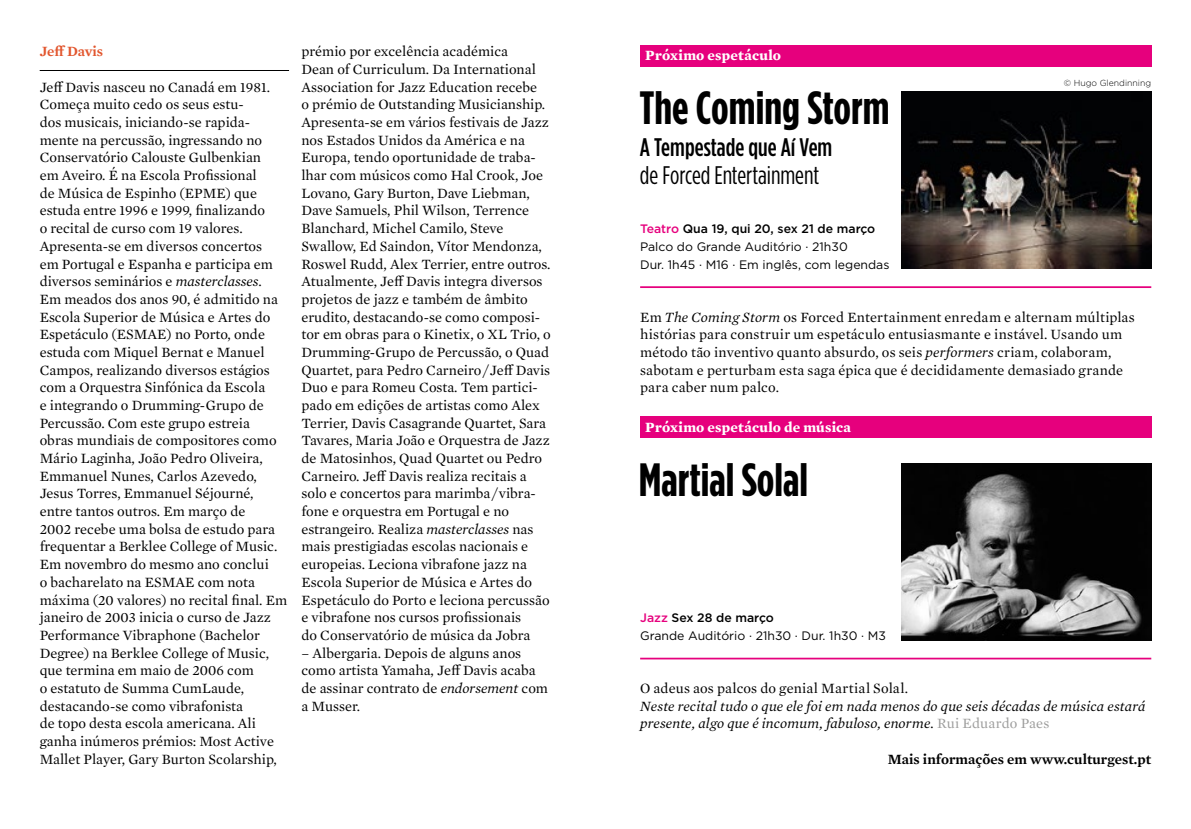
<style>
.page{position:relative;width:1191px;height:829px;background:#fff}
.page>*{position:absolute;margin:0;border:0;box-sizing:border-box;transform-origin:0 0}
.t1{font:700 46.55px "Gotham Condensed";color:#000}
.t2{font:25.38px "Gotham Condensed";letter-spacing:-.005em;color:#000}
.t3{font:500 25.38px "Gotham Condensed";color:#000}
.t4{font:14.35px/17.7px "Mercury Text G1";color:#000}
.t5{font:italic 14.35px/17.7px "Mercury Text G1";letter-spacing:.01em;color:#000}
.t6{font:700 14.35px "Mercury Text G1";letter-spacing:.015em;color:#fff}
.t7{font:600 14.35px "Mercury Text G1";color:#000}
.t8{font:600 14.35px "Mercury Text G1";letter-spacing:-.005em;color:#e2562e}
.t9{font:12.25px/17.7px "Gotham";color:#000}
.t10{font:300 8.75px "Gotham";color:#000}
.s1{font-style:italic}
.s2{font-weight:500;color:#e6007d}
.s3{font-weight:500}
.s4{font-style:normal;color:#9d9d9c}
</style>
<div class="page">
<hr style="left:40px;top:70px;width:249px;height:1px;background:#000">
<div style="left:640px;top:45px;width:511px;height:22px;background:#e6007d"></div>
<div style="left:640px;top:416px;width:511px;height:22px;background:#e6007d"></div>
<hr style="left:640px;top:286px;width:511px;height:2px;background:#e6007d">
<hr style="left:640px;top:657px;width:511px;height:2px;background:#e6007d">
<img style="left:902px;top:463px;width:249px;height:177px">
<img style="left:902px;top:92px;width:249px;height:176px">
<p class="t8" style="left:40px;top:41px;width:65px">Jeff Davis</p>
<p class="t4" style="left:40px;top:77px;width:249px">Jeff Davis nasceu no Canadá em 1981.<br>Começa muito cedo os seus estu-<br>dos musicais, iniciando-se rapida&shy;mente na percussão, ingressando no Conservatório Calouste Gulbenkian<br>em Aveiro. É na Escola Profissional<br>de Música de Espinho (EPME) que estuda entre 1996 e 1999, finalizando<br>o recital de curso com 19 valores.<br>Apresenta-se em diversos concertos<br>em Portugal e Espanha e participa em diversos seminários e <span class="s1">masterclasses</span>.<br>Em meados dos anos 90, é admitido na Escola Superior de Música e Artes do Espetáculo (ESMAE) no Porto, onde estuda com Miquel Bernat e Manuel Campos, realizando diversos estágios com a Orquestra Sinfónica da Escola<br>e integrando o Drumming-Grupo de Percussão. Com este grupo estreia obras mundiais de compositores como Mário Laginha, João Pedro Oliveira, Emmanuel Nunes, Carlos Azevedo, Jesus Torres, Emmanuel Séjourné, entre tantos outros. Em março de<br>2002 recebe uma bolsa de estudo para frequentar a Berklee College of Music.<br>Em novembro do mesmo ano conclui<br>o bacharelato na ESMAE com nota máxima (20 valores) no recital final. Em janeiro de 2003 inicia o curso de Jazz Performance Vibraphone (Bachelor Degree) na Berklee College of Music, que termina em maio de 2006 com<br>o estatuto de Summa CumLaude, destacando-se como vibrafonista<br>de topo desta escola americana. Ali ganha inúmeros prémios: Most Active Mallet Player, Gary Burton Scolarship,</p>
<p class="t4" style="left:301px;top:42px;width:251px">prémio por excelência académica<br>Dean of Curriculum. Da International Association for Jazz Education recebe<br>o prémio de Outstanding Musicianship.<br>Apresenta-se em vários festivais de Jazz nos Estados Unidos da América e na Europa, tendo oportunidade de traba&shy;lhar com músicos como Hal Crook, Joe Lovano, Gary Burton, Dave Liebman, Dave Samuels, Phil Wilson, Terrence Blanchard, Michel Camilo, Steve Swallow, Ed Saindon, Vítor Mendonza, Roswel Rudd, Alex Terrier, entre outros.<br>Atualmente, Jeff Davis integra diversos projetos de jazz e também de âmbito erudito, destacando-se como composi&shy;tor em obras para o Kinetix, o XL Trio, o Drumming-Grupo de Percussão, o Quad Quartet, para Pedro Carneiro / Jeff Davis Duo e para Romeu Costa. Tem partici&shy;pado em edições de artistas como Alex Terrier, Davis Casagrande Quartet, Sara Tavares, Maria João e Orquestra de Jazz de Matosinhos, Quad Quartet ou Pedro Carneiro. Jeff Davis realiza recitais a solo e concertos para marimba / vibra&shy;fone e orquestra em Portugal e no estrangeiro. Realiza <span class="s1">masterclasses</span> nas mais prestigiadas escolas nacionais e europeias. Leciona vibrafone jazz na Escola Superior de Música e Artes do Espetáculo do Porto e leciona percussão e vibrafone nos cursos profissionais<br>do Conservatório de música da Jobra</p>
<p class="t4" style="left:301px;top:643px;width:248px">– Albergaria. Depois de alguns anos como artista Yamaha, Jeff Davis acaba de assinar contrato de <span class="s1">endorsement</span> com a Musser.</p>
<p class="t6" style="left:645px;top:45px;width:138px">Próximo espetáculo</p>
<h1 class="t1" style="left:639px;top:80px;width:252px">The Coming Storm</h1>
<h2 class="t3" style="left:640px;top:132px;width:194px">A Tempestade que Aí Vem</h2>
<h2 class="t2" style="left:640px;top:160px;width:181px">de Forced Entertainment</h2>
<p class="t9" style="left:640px;top:220px;width:251px"><span class="s2">Teatro</span> <span class="s3">Qua 19, qui 20, sex 21 de março<br></span>Palco do Grande Auditório · 21h30<br>Dur. 1h45 · M16 · Em inglês, com legendas</p>
<p class="t10" style="left:1063px;top:78px;width:89px">© Hugo Glendinning</p>
<p class="t4" style="left:640px;top:307px;width:496px">Em <span class="s1">The Coming Storm</span> os Forced Entertainment enredam e alternam múltiplas histórias para construir um espetáculo entusiasmante e instável. Usando um método tão inventivo quanto absurdo, os seis <span class="s1">performers</span> criam, colaboram, sabotam e perturbam esta saga épica que é decididamente demasiado grande para caber num palco.</p>
<p class="t6" style="left:645px;top:416px;width:207px">Próximo espetáculo de música</p>
<h1 class="t1" style="left:638px;top:452px;width:171px">Martial Solal</h1>
<p class="t9" style="left:640px;top:608px;width:247px"><span class="s2">Jazz</span> <span class="s3">Sex 28 de março<br></span>Grande Auditório · 21h30 · Dur. 1h30 · M3</p>
<p class="t4" style="left:640px;top:678px;width:269px">O adeus aos palcos do genial Martial Solal.</p>
<p class="t5" style="left:640px;top:696px;width:507px">Neste recital tudo o que ele foi em nada menos do que seis décadas de música estará presente, algo que é incomum, fabuloso, enorme. <span class="s4">Rui Eduardo Paes</span></p>
<p class="t7" style="left:888px;top:748px;width:265px">Mais informações em www.culturgest.pt</p>
</div>
